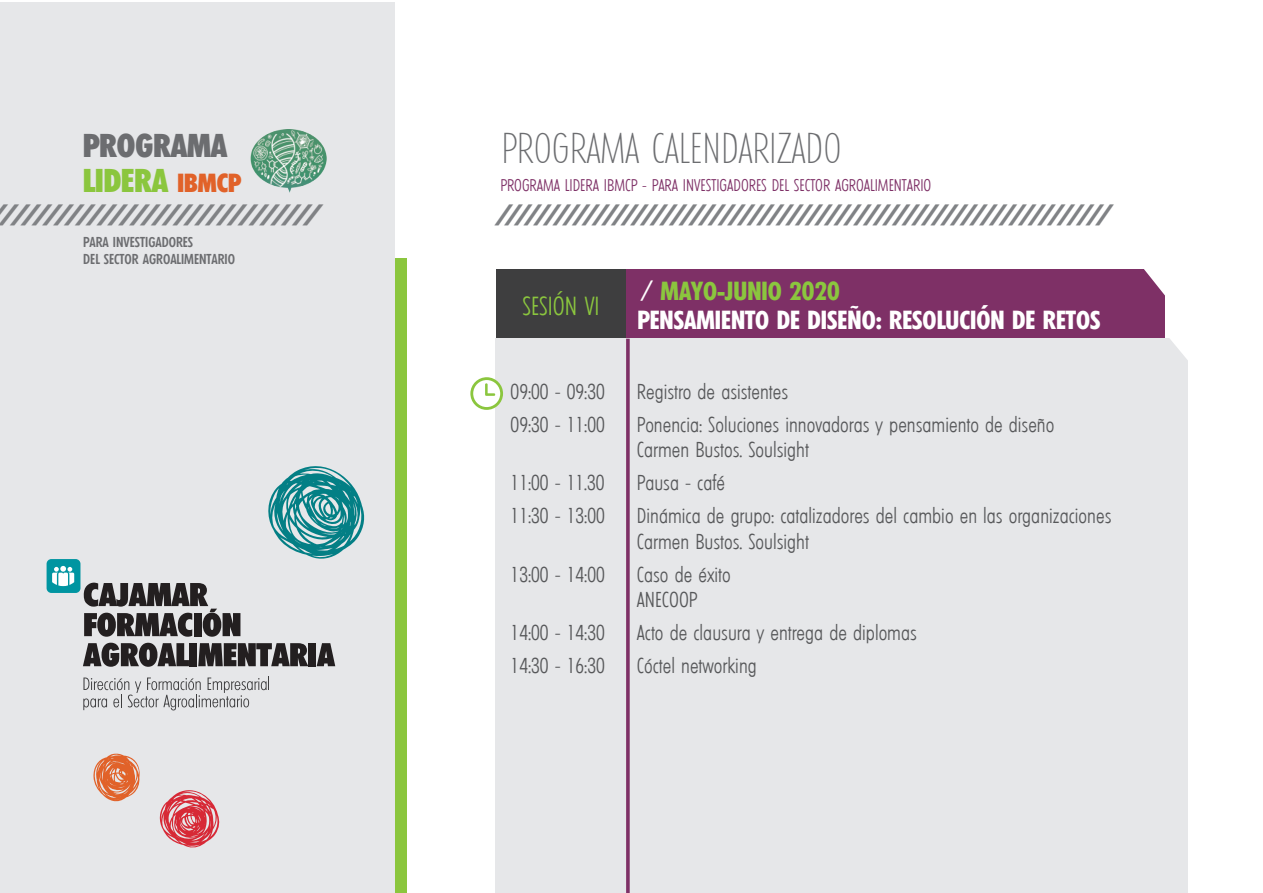
<style>
.page{position:relative;width:1263px;height:893px;background:#fff}
.page>*{position:absolute;margin:0;border:0;box-sizing:border-box;transform-origin:0 0}
.t1{font:200 condensed 42px "Limerick";color:#6c6d70}
.t2{font:800 condensed 32.1px/35px "Limerick";color:#6c6d70}
.t3{font:800 28.05px "Limerick";color:#808285;scale:1.11 1}
.t4{font:800 28.05px "Limerick";color:#808285;scale:1.24 1}
.t5{font:600 condensed 25.5px "Limerick";color:#fff}
.t6{font:600 condensed 25.5px "Limerick";color:#8bc63e}
.t7{font:300 condensed 25.5px "Limerick";color:#8bc63e}
.t8{font:300 condensed 21px/25.5px "Limerick";color:#57585a}
.t9{font:300 condensed 16.5px "Limerick";color:#7e3066}
.t10{font:500 condensed 13.95px/16.8px "Limerick";color:#6c6d70}
.s1{color:#8bc63e}
.s2{font-size:25.5px;color:#e16229}
.s3{color:#fff}
</style>
<div class="page">
<div style="left:89px;top:259px;width:318px;height:634px;background:#8bc63e"></div>
<div style="left:0;top:3px;width:395px;height:890px;background:#e6e7e9"></div>
<div style="left:496px;top:269px;width:163px;height:95px;background:#3e3e3f"></div>
<div style="left:626px;top:269px;width:538px;height:95px;background:#7e3066"></div>
<div style="left:496px;top:339px;width:692px;height:554px;background:#e6e7e9"></div>
<svg style="left:1144px;top:269px;width:21px;height:55px"></svg>
<svg style="left:1168px;top:338px;width:20px;height:22px"></svg>
<svg style="left:470px;top:377px;width:33px;height:33px"></svg>
<svg style="left:626px;top:339px;width:4px;height:554px"></svg>
<svg style="left:93px;top:753px;width:47px;height:49px"></svg>
<svg style="left:268px;top:466px;width:97px;height:93px"></svg>
<svg style="left:159px;top:790px;width:61px;height:58px"></svg>
<div style="left:47px;top:559px;width:33px;height:34px;background:#0095a1;border-radius:5px"></div>
<svg style="left:52px;top:566px;width:22px;height:20px"></svg>
<svg style="left:83px;top:677px;width:186px;height:33px"></svg>
<svg style="left:84px;top:583px;width:156px;height:54px"></svg>
<svg style="left:83px;top:643px;width:106px;height:24px"></svg>
<div style="left:189px;top:643px;width:8px;height:23px;background:#231f20"></div>
<svg style="left:198px;top:643px;width:110px;height:23px"></svg>
<div style="left:309px;top:643px;width:7px;height:23px;background:#231f20"></div>
<svg style="left:317px;top:643px;width:18px;height:23px"></svg>
<img style="left:250px;top:129px;width:77px;height:64px">
<h2 class="t2" style="left:83px;top:129px;width:159px">PROGRAMA<br><span class="s1">LIDERA</span> <span class="s2">IBMCP</span></h2>
<h3 class="t4" style="left:-1px;top:196px;width:264px">/////////////////////////////</h3>
<p class="t10" style="left:83px;top:234px;width:153px">PARA INVESTIGADORES<br>DEL SECTOR AGROALIMENTARIO</p>
<h1 class="t1" style="left:501px;top:124px;width:341px">PROGRAMA CALENDARIZADO</h1>
<p class="t9" style="left:500px;top:176px;width:432px">PROGRAMA LIDERA IBMCP - PARA INVESTIGADORES DEL SECTOR AGROALIMENTARIO</p>
<h3 class="t3" style="left:494px;top:196px;width:560px">///////////////////////////////////////////////////////////////</h3>
<p class="t7" style="left:522px;top:291px;width:79px">SESIÓN VI</p>
<p class="t6" style="left:641px;top:276px;width:201px"><span class="s3">/</span> MAYO-JUNIO 2020</p>
<p class="t5" style="left:637px;top:305px;width:465px">PENSAMIENTO DE DISEÑO: RESOLUCIÓN DE RETOS</p>
<p class="t8" style="left:511px;top:379px;width:96px">09:00 - 09:30</p>
<p class="t8" style="left:637px;top:379px;width:153px">Registro de asistentes</p>
<p class="t8" style="left:511px;top:412px;width:96px">09:30 - 11:00</p>
<p class="t8" style="left:637px;top:412px;width:419px">Ponencia: Soluciones innovadoras y pensamiento de diseño<br>Carmen Bustos. Soulsight</p>
<p class="t8" style="left:511px;top:471px;width:95px">11:00 - 11.30</p>
<p class="t8" style="left:637px;top:471px;width:90px">Pausa - café</p>
<p class="t8" style="left:511px;top:504px;width:96px">11:30 - 13:00</p>
<p class="t8" style="left:637px;top:504px;width:476px">Dinámica de grupo: catalizadores del cambio en las organizaciones<br>Carmen Bustos. Soulsight</p>
<p class="t8" style="left:511px;top:562px;width:96px">13:00 - 14:00</p>
<p class="t8" style="left:637px;top:562px;width:95px">Caso de éxito<br>ANECOOP</p>
<p class="t8" style="left:511px;top:621px;width:96px">14:00 - 14:30</p>
<p class="t8" style="left:637px;top:621px;width:281px">Acto de clausura y entrega de diplomas</p>
<p class="t8" style="left:511px;top:654px;width:96px">14:30 - 16:30</p>
<p class="t8" style="left:637px;top:654px;width:121px">Cóctel networking</p>
</div>
